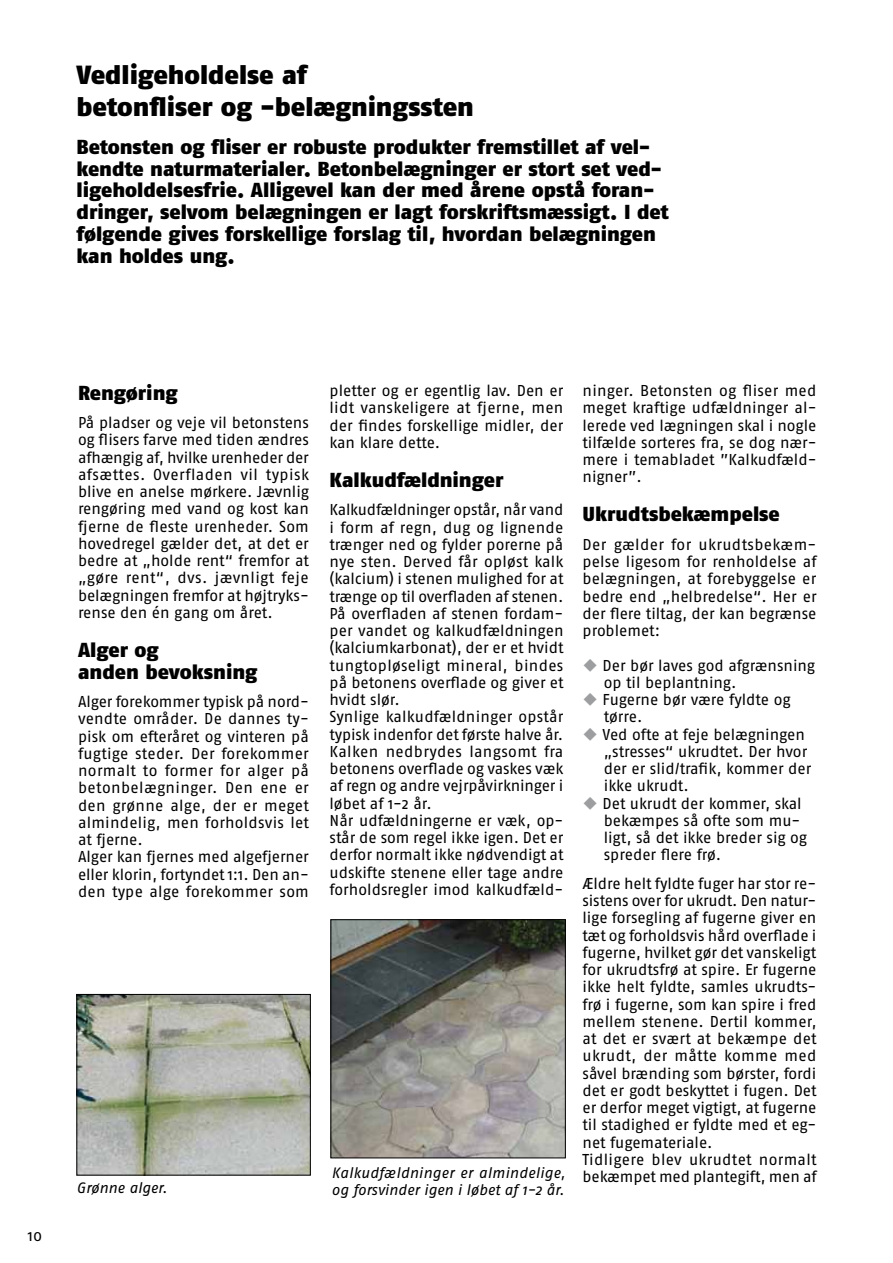
<style>
.page{position:relative;width:893px;height:1263px;background:#fff}
.page>*{position:absolute;margin:0;border:0;box-sizing:border-box;transform-origin:0 0}
.t1{font:900 26.25px/31.5px "Fago No";letter-spacing:-.005em;color:#000}
.t2{font:900 20.25px/21.8px "Fago No";letter-spacing:-.005em;color:#000}
.t3{font:15.75px/17.2px "Fago No";color:#000}
.t4{font:italic 15px/16.5px "Fago No";color:#000}
.s1{color:#9c9e9f}
</style>
<div class="page">
<img style="left:79px;top:996px;width:229px;height:177px">
<div style="left:77px;top:994px;width:233px;height:181px;border:1px solid #000"></div>
<img style="left:333px;top:921px;width:231px;height:235px">
<div style="left:331px;top:919px;width:235px;height:239px;border:1px solid #000"></div>
<h1 class="t1" style="left:76px;top:59px;width:399px">Vedligeholdelse af<br>betonfliser og -belægningssten</h1>
<p class="t2" style="left:76px;top:136px;width:594px">Betonsten og fliser er robuste produkter fremstillet af vel&shy;kendte naturmaterialer. Betonbelægninger er stort set ved&shy;ligeholdelsesfrie. Alligevel kan der med årene opstå foran&shy;dringer, selvom belægningen er lagt forskriftsmæssigt. I det følgende gives forskellige forslag til, hvordan belægningen kan holdes ung.</p>
<p class="t3" style="left:28px;top:1226px;width:16px">10</p>
<p class="t2" style="left:78px;top:381px;width:101px">Rengøring</p>
<p class="t3" style="left:78px;top:414px;width:233px;text-align:justify">På pladser og veje vil betonstens og flisers farve med tiden ændres afhængig af, hvilke urenheder der afsættes. Overfladen vil typisk blive en anelse mørkere. Jævnlig rengøring med vand og kost kan fjerne de fleste urenheder. Som hovedregel gælder det, at det er bedre at „holde rent“ fremfor at „gøre rent“, dvs. jævnligt feje belægningen fremfor at højtryks&shy;rense den én gang om året.</p>
<p class="t2" style="left:78px;top:638px;width:181px">Alger og<br>anden bevoksning</p>
<p class="t3" style="left:78px;top:693px;width:233px">Alger forekommer typisk på nord&shy;vendte områder. De dannes ty&shy;pisk om efteråret og vinteren på fugtige steder. Der forekommer normalt to former for alger på betonbelægninger. Den ene er den grønne alge, der er meget almindelig, men forholdsvis let at fjerne.<br>Alger kan fjernes med algefjerner eller klorin, fortyndet 1:1. Den an&shy;den type alge forekommer som</p>
<p class="t4" style="left:77px;top:1179px;width:92px">Grønne alger.</p>
<p class="t3" style="left:330px;top:382px;width:235px;text-align:justify">pletter og er egentlig lav. Den er lidt vanskeligere at fjerne, men der findes forskellige midler, der kan klare dette.</p>
<p class="t2" style="left:330px;top:469px;width:175px">Kalkudfældninger</p>
<p class="t3" style="left:330px;top:501px;width:236px">Kalkudfældninger opstår, når vand i form af regn, dug og lignende trænger ned og fylder porerne på nye sten. Derved får opløst kalk (kalcium) i stenen mulighed for at trænge op til overfladen af stenen.<br>På overfladen af stenen fordam&shy;per vandet og kalkudfældningen (kalciumkarbonat), der er et hvidt tungtopløseligt mineral, bindes på betonens overflade og giver et hvidt slør.<br>Synlige kalkudfældninger opstår typisk indenfor det første halve år.<br>Kalken nedbrydes langsomt fra betonens overflade og vaskes væk af regn og andre vejrpåvirkninger i løbet af 1-2 år.<br>Når udfældningerne er væk, op&shy;står de som regel ikke igen. Det er derfor normalt ikke nødvendigt at udskifte stenene eller tage andre forholdsregler imod kalkudfæld-</p>
<p class="t4" style="left:332px;top:1164px;width:235px">Kalkudfældninger er almindelige, og forsvinder igen i løbet af 1-2 år.</p>
<p class="t3" style="left:582px;top:382px;width:235px;text-align:justify">ninger. Betonsten og fliser med meget kraftige udfældninger al&shy;lerede ved lægningen skal i nogle tilfælde sorteres fra, se dog nær&shy;mere i temabladet ”Kalkudfæld&shy;nigner”.</p>
<p class="t2" style="left:582px;top:503px;width:199px">Ukrudtsbekæmpelse</p>
<p class="t3" style="left:582px;top:536px;width:236px;text-align:justify">Der gælder for ukrudtsbekæm&shy;pelse ligesom for renholdelse af belægningen, at forebyggelse er bedre end „helbredelse“. Her er der flere tiltag, der kan begrænse problemet:</p>
<p class="t3" style="left:604px;top:656px;width:213px;text-indent:-21px"><span class="s1">◆</span> Der bør laves god afgrænsning op til beplantning.</p>
<p class="t3" style="left:604px;top:691px;width:188px;text-indent:-21px"><span class="s1">◆</span> Fugerne bør være fyldte og tørre.</p>
<p class="t3" style="left:604px;top:725px;width:209px;text-indent:-21px"><span class="s1">◆</span> Ved ofte at feje belægningen „stresses“ ukrudtet. Der hvor der er slid/trafik, kommer der ikke ukrudt.</p>
<p class="t3" style="left:604px;top:794px;width:205px;text-indent:-21px"><span class="s1">◆</span> Det ukrudt der kommer, skal bekæmpes så ofte som mu&shy;ligt, så det ikke breder sig og spreder flere frø.</p>
<p class="t3" style="left:582px;top:875px;width:236px">Ældre helt fyldte fuger har stor re&shy;sistens over for ukrudt. Den natur&shy;lige forsegling af fugerne giver en tæt og forholdsvis hård overflade i fugerne, hvilket gør det vanskeligt for ukrudtsfrø at spire. Er fugerne ikke helt fyldte, samles ukrudts&shy;frø i fugerne, som kan spire i fred mellem stenene. Dertil kommer, at det er svært at bekæmpe det ukrudt, der måtte komme med såvel brænding som børster, fordi det er godt beskyttet i fugen. Det er derfor meget vigtigt, at fugerne til stadighed er fyldte med et eg&shy;net fugemateriale.<br>Tidligere blev ukrudtet normalt bekæmpet med plantegift, men af</p>
</div>
